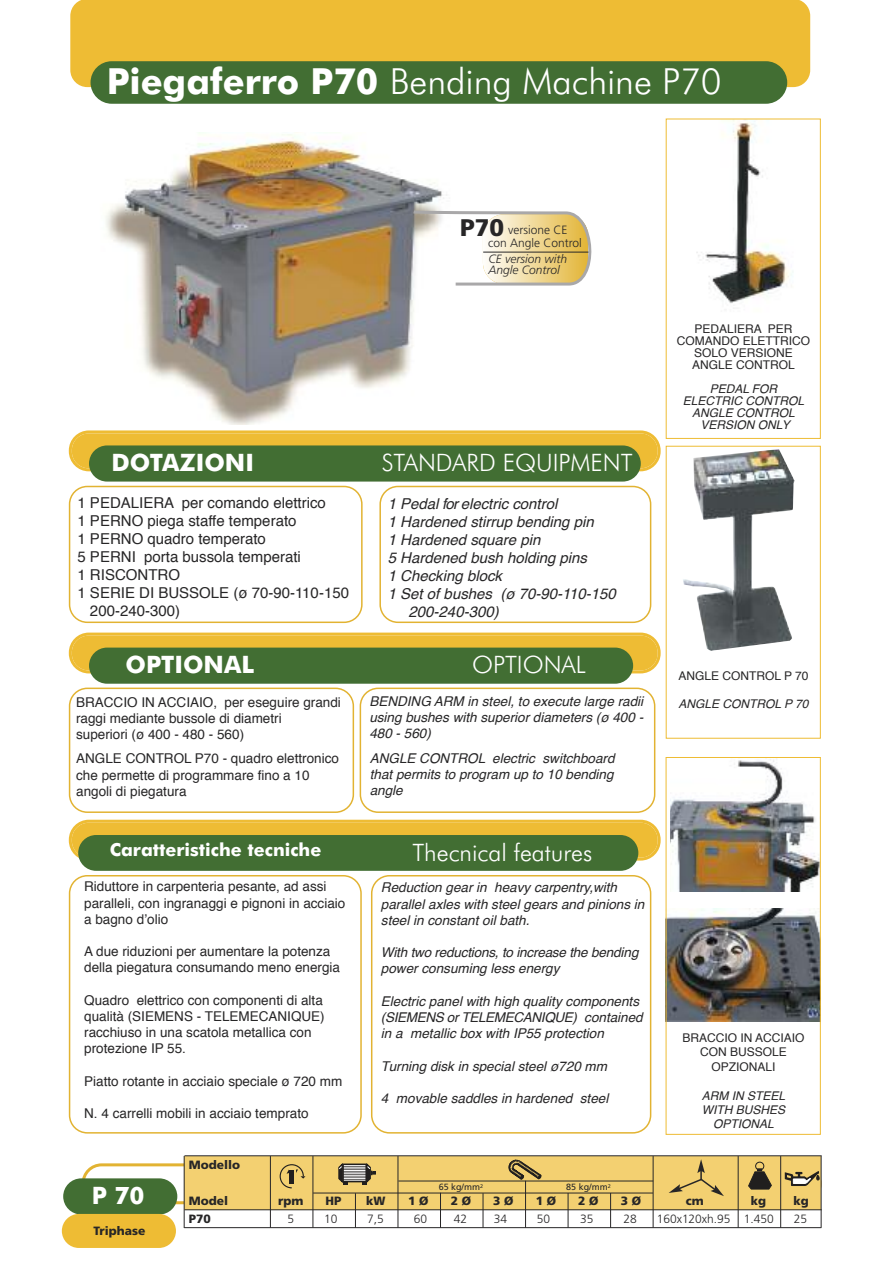
<style>
.page{position:relative;width:893px;height:1263px;background:#fff}
.page>*{position:absolute;margin:0;border:0;box-sizing:border-box;transform-origin:0 0}
.t1{font:300 36px "Futura BT";color:#fff}
.t2{font:300 24px "Futura BT";color:#fff}
.t3{font:700 24px "Futura BT";color:#fff}
.t4{font:700 18px "Futura BT";color:#fff}
.t5{font:15px "Helvetica";color:#272627}
.t6{font:italic 15px "Helvetica";color:#272627}
.t7{font:13.5px/16.2px "Helvetica";color:#272627}
.t8{font:italic 13.5px/16.2px "Helvetica";color:#272627}
.t9{font:12px/12px "Helvetica";color:#272627;text-align:center}
.t10{font:italic 12px/12px "Helvetica";color:#272627;text-align:center}
.t11{font:300 12px/13.6px "Frutiger";color:#272627}
.t12{font:900 12px "Frutiger";color:#272627}
.t13{font:italic 300 12px/10.9px "Frutiger";color:#272627}
.t14{font:9px "Frutiger";color:#272627}
.s1{font-weight:700}
.s2{font-weight:900;font-size:24px}
</style>
<div class="page">
<svg style="left:360px;top:688px;width:295px;height:125px"></svg>
<svg style="left:69px;top:688px;width:285px;height:125px"></svg>
<div style="left:63px;top:1178px;width:114px;height:36px;background:#426e33;border-radius:18px"></div>
<div style="left:62px;top:1214px;width:114px;height:34px;background:#eebc34;border-radius:17px"></div>
<svg style="left:371px;top:875px;width:280px;height:258px"></svg>
<svg style="left:69px;top:875px;width:293px;height:258px"></svg>
<div style="left:70px;top:0;width:740px;height:87px;background:#eebc34"></div>
<div style="left:91px;top:61px;width:696px;height:43px;background:#426e33;border-radius:21px"></div>
<svg style="left:379px;top:486px;width:272px;height:137px"></svg>
<svg style="left:69px;top:486px;width:294px;height:137px"></svg>
<img style="left:668px;top:908px;width:151px;height:113px">
<img style="left:670px;top:759px;width:149px;height:132px">
<img style="left:106px;top:132px;width:341px;height:292px">
<img style="left:683px;top:449px;width:111px;height:202px">
<div style="left:666px;top:446px;width:155px;height:293px;border:1px solid #eebc34"></div>
<img style="left:696px;top:121px;width:96px;height:188px">
<div style="left:666px;top:119px;width:155px;height:320px;border:1px solid #eebc34"></div>
<div style="left:184px;top:1156px;width:637px;height:54px;background:#f3d071"></div>
<hr style="left:184px;top:1155px;width:638px;height:1px;background:#272627">
<hr style="left:184px;top:1209px;width:638px;height:1px;background:#272627">
<hr style="left:270px;top:1156px;width:1px;height:72px;background:#272627">
<hr style="left:313px;top:1156px;width:1px;height:72px;background:#272627">
<hr style="left:355px;top:1193px;width:1px;height:35px;background:#272627">
<hr style="left:398px;top:1156px;width:1px;height:72px;background:#272627">
<hr style="left:440px;top:1193px;width:1px;height:35px;background:#272627">
<hr style="left:483px;top:1193px;width:1px;height:35px;background:#272627">
<hr style="left:525px;top:1181px;width:1px;height:47px;background:#272627">
<hr style="left:568px;top:1193px;width:1px;height:35px;background:#272627">
<hr style="left:610px;top:1193px;width:1px;height:35px;background:#272627">
<hr style="left:653px;top:1156px;width:1px;height:72px;background:#272627">
<hr style="left:821px;top:1156px;width:1px;height:72px;background:#272627">
<hr style="left:738px;top:1156px;width:1px;height:72px;background:#272627">
<hr style="left:780px;top:1156px;width:1px;height:72px;background:#272627">
<div style="left:666px;top:757px;width:155px;height:378px;border:1px solid #eebc34"></div>
<hr style="left:184px;top:1227px;width:637px;height:1px;background:#272627">
<svg style="left:69px;top:430px;width:592px;height:41px;background:#efc143"></svg>
<div style="left:89px;top:445px;width:552px;height:37px;background:#426e33;border-radius:18px"></div>
<svg style="left:69px;top:633px;width:592px;height:40px;background:#eabd3d"></svg>
<div style="left:89px;top:648px;width:544px;height:36px;background:#426e33;border-radius:18px"></div>
<svg style="left:69px;top:820px;width:592px;height:40px;background:#eebe3d"></svg>
<div style="left:78px;top:835px;width:560px;height:36px;background:#426e33;border-radius:18px"></div>
<svg style="left:411px;top:208px;width:181px;height:79px"></svg>
<hr style="left:483px;top:252px;width:105px;height:1px;background:#272627">
<hr style="left:184px;top:1156px;width:1px;height:72px;background:#272627">
<svg style="left:82px;top:1159px;width:739px;height:45px"></svg>
<h1 class="t1" style="left:107px;top:66px;width:616px"><span class="s1">Piegaferro P70</span> Bending Machine P70</h1>
<p class="t11" style="left:488px;top:224px;width:95px;text-indent:-28px"><span class="s2">P70</span> versione CE con Angle Control</p>
<p class="t13" style="left:489px;top:254px;width:80px">CE version with<br>Angle Control</p>
<h2 class="t3" style="left:111px;top:453px;width:144px">DOTAZIONI</h2>
<h2 class="t2" style="left:382px;top:453px;width:252px">STANDARD EQUIPMENT</h2>
<p class="t5" style="left:77px;top:497px;width:250px">1 PEDALIERA per comando elettrico</p>
<p class="t5" style="left:77px;top:515px;width:221px">1 PERNO piega staffe temperato</p>
<p class="t5" style="left:77px;top:533px;width:190px">1 PERNO quadro temperato</p>
<p class="t5" style="left:77px;top:551px;width:225px">5 PERNI porta bussola temperati</p>
<p class="t5" style="left:77px;top:569px;width:104px">1 RISCONTRO</p>
<p class="t5" style="left:77px;top:587px;width:273px">1 SERIE DI BUSSOLE (ø 70-90-110-150</p>
<p class="t5" style="left:90px;top:605px;width:92px">200-240-300)</p>
<p class="t6" style="left:388px;top:497px;width:171px">1 Pedal for electric control</p>
<p class="t6" style="left:388px;top:515px;width:207px">1 Hardened stirrup bending pin</p>
<p class="t6" style="left:388px;top:533px;width:154px">1 Hardened square pin</p>
<p class="t6" style="left:388px;top:551px;width:201px">5 Hardened bush holding pins</p>
<p class="t6" style="left:388px;top:569px;width:116px">1 Checking block</p>
<p class="t6" style="left:388px;top:587px;width:230px">1 Set of bushes (ø 70-90-110-150</p>
<p class="t6" style="left:409px;top:605px;width:92px">200-240-300)</p>
<h2 class="t3" style="left:125px;top:655px;width:130px">OPTIONAL</h2>
<h2 class="t2" style="left:472px;top:655px;width:115px">OPTIONAL</h2>
<p class="t7" style="left:76px;top:695px;width:266px">BRACCIO IN ACCIAIO, per eseguire grandi raggi mediante bussole di diametri<br>superiori (ø 400 - 480 - 560)</p>
<p class="t8" style="left:369px;top:694px;width:275px;text-align:justify">BENDING ARM in steel, to execute large radii using bushes with superior diameters (ø 400 - 480 - 560)</p>
<p class="t7" style="left:76px;top:752px;width:264px">ANGLE CONTROL P70 - quadro elettronico che permette di programmare fino a 10 angoli di piegatura</p>
<p class="t8" style="left:370px;top:751px;width:246px;text-align:justify">ANGLE CONTROL electric switchboard that permits to program up to 10 bending angle</p>
<h3 class="t4" style="left:110px;top:842px;width:213px">Caratteristiche tecniche</h3>
<h2 class="t2" style="left:412px;top:842px;width:181px">Thecnical features</h2>
<p class="t7" style="left:84px;top:880px;width:263px">Riduttore in carpenteria pesante, ad assi paralleli, con ingranaggi e pignoni in acciaio a bagno d’olio</p>
<p class="t7" style="left:84px;top:944px;width:257px">A due riduzioni per aumentare la potenza della piegatura consumando meno energia</p>
<p class="t7" style="left:84px;top:993px;width:242px">Quadro elettrico con componenti di alta qualità (SIEMENS - TELEMECANIQUE) racchiuso in una scatola metallica con protezione IP 55.</p>
<p class="t7" style="left:84px;top:1074px;width:260px">Piatto rotante in acciaio speciale ø 720 mm</p>
<p class="t7" style="left:84px;top:1106px;width:226px">N. 4 carrelli mobili in acciaio temprato</p>
<p class="t12" style="left:189px;top:1160px;width:53px">Modello</p>
<p class="t8" style="left:381px;top:881px;width:265px">Reduction gear in heavy carpentry,with parallel axles with steel gears and pinions in steel in constant oil bath.</p>
<p class="t8" style="left:381px;top:945px;width:259px">With two reductions, to increase the bending power consuming less energy</p>
<p class="t8" style="left:381px;top:994px;width:263px">Electric panel with high quality components (SIEMENS or TELEMECANIQUE) contained in a metallic box with IP55 protection</p>
<p class="t8" style="left:381px;top:1059px;width:228px">Turning disk in special steel ø720 mm</p>
<p class="t8" style="left:381px;top:1091px;width:229px">4 movable saddles in hardened steel</p>
<p class="t9" style="left:677px;top:323px;width:135px">PEDALIERA PER<br>COMANDO ELETTRICO<br>SOLO VERSIONE<br>ANGLE CONTROL</p>
<p class="t10" style="left:683px;top:383px;width:123px">PEDAL FOR<br>ELECTRIC CONTROL<br>ANGLE CONTROL<br>VERSION ONLY</p>
<p class="t9" style="left:678px;top:670px;width:132px">ANGLE CONTROL P 70</p>
<p class="t10" style="left:678px;top:699px;width:132px">ANGLE CONTROL P 70</p>
<p class="t9" style="left:682px;top:1031px;width:124px;line-height:14.4px">BRACCIO IN ACCIAIO<br>CON BUSSOLE<br>OPZIONALI</p>
<p class="t10" style="left:702px;top:1089px;width:85px;line-height:14.4px">ARM IN STEEL<br>WITH BUSHES<br>OPTIONAL</p>
<h2 class="t3" style="left:92px;top:1186px;width:54px">P 70</h2>
<p class="t12" style="left:94px;top:1225px;width:53px">Triphase</p>
<p class="t14" style="left:439px;top:1183px;width:46px">65 kg/mm<sup>2</sup></p>
<p class="t14" style="left:566px;top:1183px;width:46px">85 kg/mm<sup>2</sup></p>
<p class="t12" style="left:189px;top:1196px;width:41px">Model</p>
<p class="t12" style="left:278px;top:1196px;width:27px">rpm</p>
<p class="t12" style="left:325px;top:1196px;width:17px">HP</p>
<p class="t12" style="left:366px;top:1196px;width:21px">kW</p>
<p class="t12" style="left:408px;top:1196px;width:22px">1 Ø</p>
<p class="t12" style="left:451px;top:1196px;width:22px">2 Ø</p>
<p class="t12" style="left:493px;top:1196px;width:22px">3 Ø</p>
<p class="t12" style="left:536px;top:1196px;width:22px">1 Ø</p>
<p class="t12" style="left:578px;top:1196px;width:22px">2 Ø</p>
<p class="t12" style="left:621px;top:1196px;width:22px">3 Ø</p>
<p class="t12" style="left:686px;top:1196px;width:19px">cm</p>
<p class="t12" style="left:751px;top:1196px;width:17px">kg</p>
<p class="t12" style="left:793px;top:1196px;width:17px">kg</p>
<p class="t12" style="left:189px;top:1214px;width:23px">P70</p>
<p class="t11" style="left:287px;top:1213px;width:8px">5</p>
<p class="t11" style="left:324px;top:1213px;width:15px">10</p>
<p class="t11" style="left:367px;top:1213px;width:18px">7,5</p>
<p class="t11" style="left:414px;top:1213px;width:15px">60</p>
<p class="t11" style="left:454px;top:1213px;width:15px">42</p>
<p class="t11" style="left:494px;top:1213px;width:15px">34</p>
<p class="t11" style="left:537px;top:1213px;width:15px">50</p>
<p class="t11" style="left:580px;top:1213px;width:15px">35</p>
<p class="t11" style="left:623px;top:1213px;width:15px">28</p>
<p class="t11" style="left:657px;top:1213px;width:119px">160x120xh.95 1.450</p>
<p class="t11" style="left:794px;top:1213px;width:15px">25</p>
</div>
